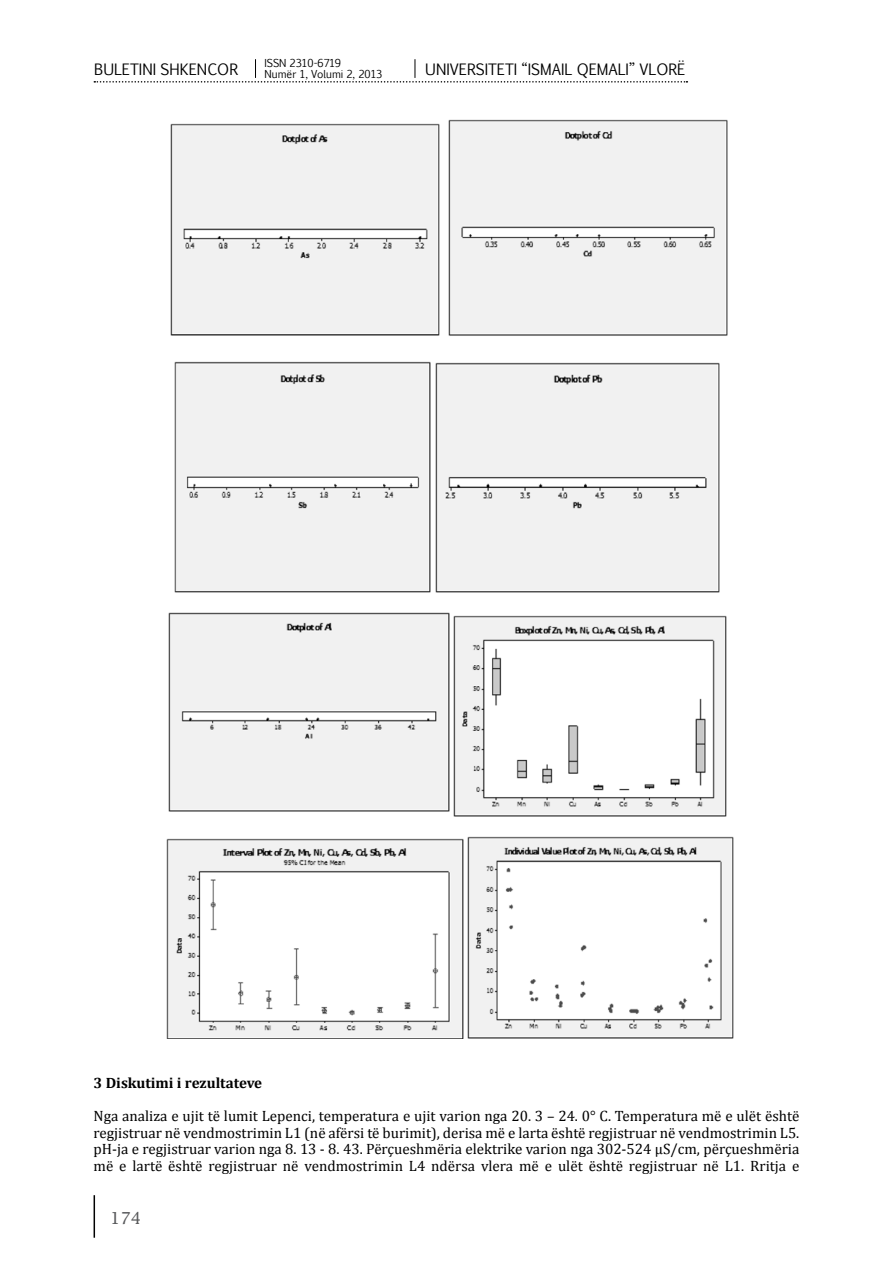
<style>
.page{position:relative;width:893px;height:1276px;background:#fff}
.page>*{position:absolute;margin:0;border:0;box-sizing:border-box;transform-origin:0 0}
.t1{font:16.5px "Lucida";color:#58595b}
.t2{font:15px/16.5px "Cambria";color:#000;text-align:justify}
.t3{font:15px "Euphemia CAS";color:#000}
.t4{font:700 15px "Cambria";color:#000}
.t5{font:10.5px/11.6px "Euphemia CAS";color:#000}
</style>
<div class="page">
<hr style="left:94px;top:1195px;width:1px;height:42px;background:#000">
<svg style="left:94px;top:59px;width:593px;height:24px"></svg>
<img style="left:170px;top:123px;width:270px;height:213px">
<img style="left:448px;top:119px;width:280px;height:217px">
<img style="left:175px;top:361px;width:256px;height:232px">
<img style="left:435px;top:362px;width:285px;height:231px">
<img style="left:168px;top:613px;width:282px;height:199px">
<img style="left:454px;top:616px;width:273px;height:200px">
<img style="left:166px;top:839px;width:298px;height:200px">
<img style="left:467px;top:837px;width:267px;height:202px">
<p class="t3" style="left:94px;top:58px;width:145px">BULETINI SHKENCOR</p>
<p class="t5" style="left:264px;top:57px;width:7px">ISSN</p>
<p class="t5" style="left:264px;top:57px;width:119px;text-indent:25px">2310-6719<br>NUMËR 1, VOLUMI 2, 2013</p>
<p class="t3" style="left:425px;top:58px;width:42px">UNIVERSITETI</p>
<p class="t3" style="left:522px;top:58px;width:165px">“ISMAIL QEMALI” VLORË</p>
<p class="t4" style="left:94px;top:1074px;width:170px">3 Diskutimi i rezultateve</p>
<p class="t2" style="left:94px;top:1108px;width:707px">Nga analiza e ujit të lumit Lepenci, temperatura e ujit varion nga 20. 3 – 24. 0° C. Temperatura më e ulët është regjistruar në vendmostrimin L1 (në afërsi të burimit), derisa më e larta është regjistruar në vendmostrimin L5. pH-ja e regjistruar varion nga 8. 13 - 8. 43. Përçueshmëria elektrike varion nga 302-524 µS/cm, përçueshmëria më e lartë është regjistruar në vendmostrimin L4 ndërsa vlera më e ulët është regjistruar në L1. Rritja e</p>
<p class="t1" style="left:110px;top:1208px;width:32px">174</p>
</div>
